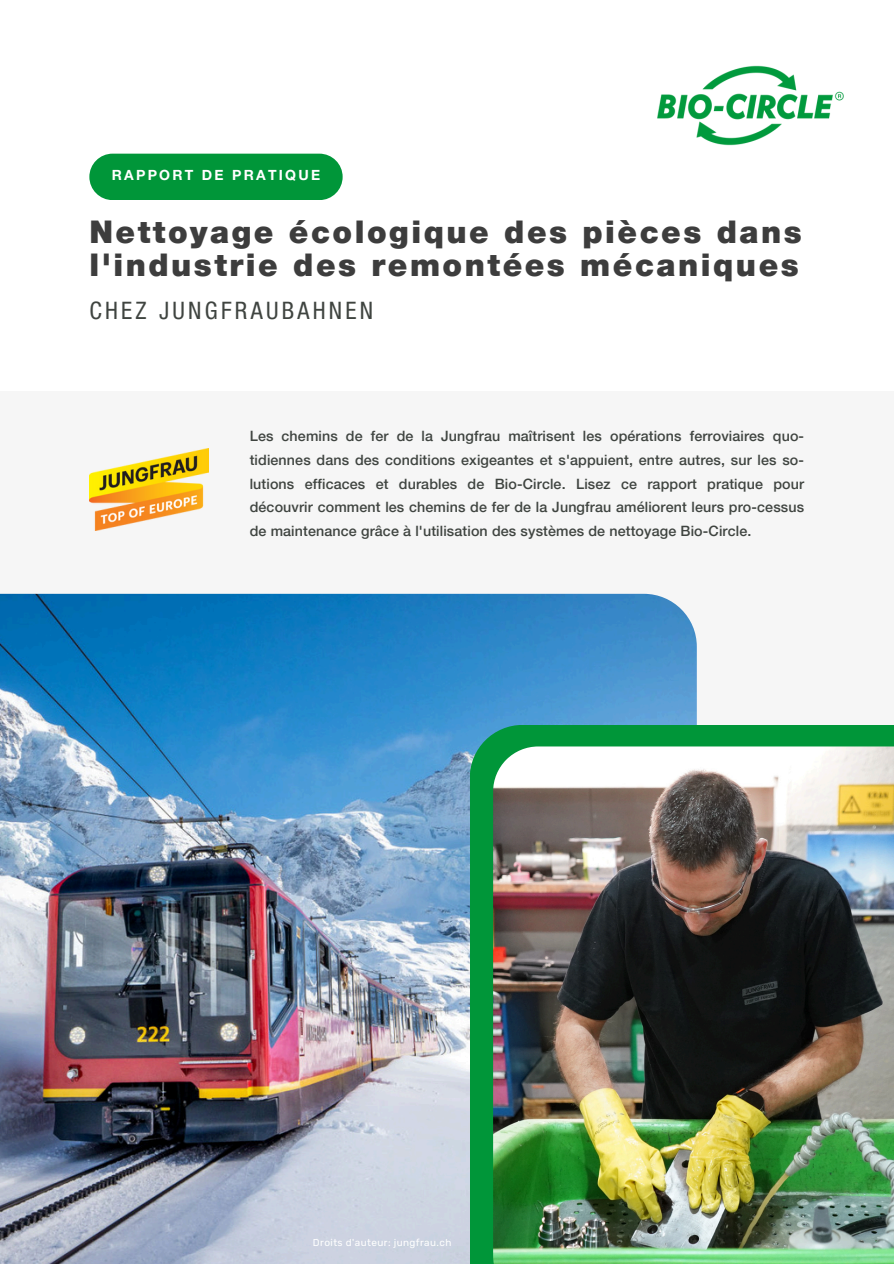
<style>
.page{position:relative;width:894px;height:1264px;background:#fff}
.page>*{position:absolute;margin:0;border:0;box-sizing:border-box;transform-origin:0 0}
.t1{font:900 31.2px/33.8px "Helvetica Neue LTW1 G";letter-spacing:.08em;color:#3d3d3d}
.t2{font:condensed 24px "Helvetica Neue LTW1 G";letter-spacing:.135em;color:#3f4440}
.t3{font:500 14.25px/23.7px "Helvetica Neue LTW1 G";letter-spacing:.01em;color:#3f4440;text-align:justify}
.t4{font:700 13.95px "Helvetica Neue LTW1 G";letter-spacing:.16em;color:#fff}
.t5{font:9.9px "Rubik";letter-spacing:.04em;color:#fff}
</style>
<div class="page">
<div style="left:0;top:391px;width:893px;height:456px;background:#f6f6f6"></div>
<div style="left:89px;top:154px;width:253px;height:46px;background:#009639;border-radius:23px"></div>
<img style="left:0;top:594px;width:696px;height:669px">
<div style="left:469px;top:725px;width:424px;height:538px;background:#009639"></div>
<img style="left:493px;top:746px;width:400px;height:517px">
<img style="left:657px;top:65px;width:187px;height:81px">
<img style="left:89px;top:448px;width:120px;height:82px">
<h2 class="t4" style="left:112px;top:170px;width:210px">RAPPORT DE PRATIQUE</h2>
<h1 class="t1" style="left:89px;top:219px;width:713px">Nettoyage écologique des pièces dans l'industrie des remontées mécaniques</h1>
<h3 class="t2" style="left:89px;top:302px;width:285px">CHEZ JUNGFRAUBAHNEN</h3>
<p class="t3" style="left:249px;top:426px;width:555px">Les chemins de fer de la Jungfrau maîtrisent les opérations ferroviaires quo&shy;tidiennes dans des conditions exigeantes et s'appuient, entre autres, sur les so&shy;lutions efficaces et durables de Bio-Circle. Lisez ce rapport pratique pour découvrir comment les chemins de fer de la Jungfrau améliorent leurs pro-cessus de maintenance grâce à l'utilisation des systèmes de nettoyage Bio-Circle.</p>
<p class="t5" style="left:313px;top:1236px;width:140px">Droits d'auteur: jungfrau.ch</p>
</div>
